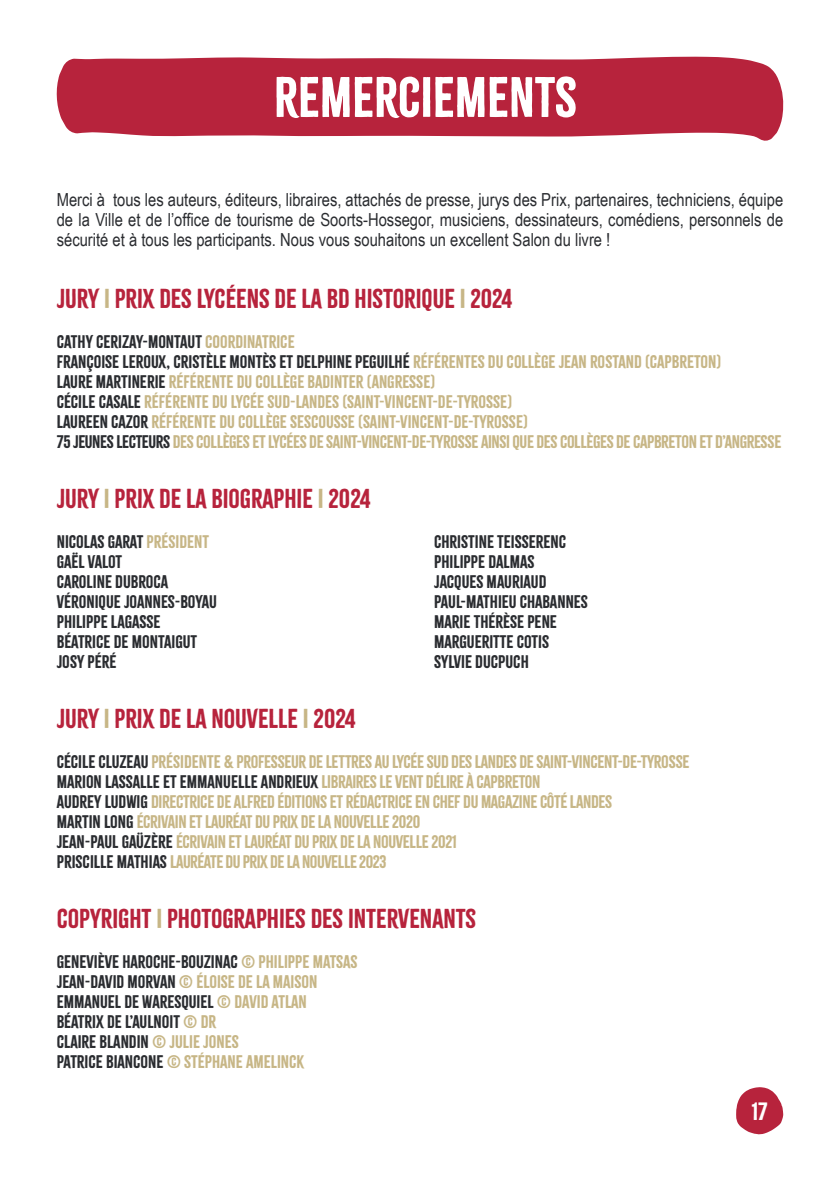
<style>
.page{position:relative;width:840px;height:1191px;background:#fff}
.page>*{position:absolute;margin:0;border:0;box-sizing:border-box;transform-origin:0 0}
.t1{font:50px "Citrus Gothic Solid";color:#fff}
.t2{font:24px "Citrus Gothic Solid";color:#b7233c}
.t3{font:22px "Citrus Gothic Solid";color:#fff}
.t4{font:18px/20px "Arial Narrow";color:#2a2c30;text-align:justify}
.t5{font:16px "Citrus Gothic Solid";color:#2a2c30}
.t6{font:16px "Citrus Gothic Solid";letter-spacing:-.02em;color:#c7b686}
.t7{font:16px "Citrus Gothic Solid";color:#c7b686}
.t8{font:16px "Citrus Gothic Solid";letter-spacing:-.02em;color:#2a2c30}
.s1{color:#c7b686}
.s2{color:#2a2c30}
</style>
<div class="page">
<svg style="left:56px;top:56px;width:727px;height:85px;fill:#b7233c"></svg>
<svg style="left:736px;top:1087px;width:46px;height:47px"></svg>
<p class="t1" style="left:274px;top:66px;width:304px">REMERCIEMENTS</p>
<p class="t4" style="left:57px;top:189px;width:727px">Merci à tous les auteurs, éditeurs, libraires, attachés de presse, jurys des Prix, partenaires, techniciens, équipe de la Ville et de l’office de tourisme de Soorts-Hossegor, musiciens, dessinateurs, comédiens, personnels de sécurité et à tous les participants. Nous vous souhaitons un excellent Salon du livre !</p>
<p class="t2" style="left:57px;top:284px;width:457px">JURY <span class="s1">I</span> PRIX DES LYCÉENS DE LA BD HISTORIQUE <span class="s1">I</span> 2024</p>
<p class="t5" style="left:57px;top:332px;width:239px">CATHY CERIZAY-MONTAUT <span class="s1">COORDINATRICE</span></p>
<p class="t5" style="left:57px;top:352px;width:665px">FRANÇOISE LEROUX, CRISTÈLE MONTÈS ET DELPHINE PEGUILHÉ <span class="s1">RÉFÉRENTES DU COLLÈGE JEAN ROSTAND (CAPBRETON)</span></p>
<p class="t7" style="left:57px;top:372px;width:380px"><span class="s2">LAURE MARTINERIE</span> RÉFÉRENTE DU COLLÈGE BADINTER (ANGRESSE)</p>
<p class="t7" style="left:57px;top:392px;width:456px"><span class="s2">CÉCILE CASALE</span> RÉFÉRENTE DU LYCÉE SUD-LANDES (SAINT-VINCENT-DE-TYROSSE)</p>
<p class="t7" style="left:57px;top:412px;width:472px"><span class="s2">LAUREEN CAZOR</span> RÉFÉRENTE DU COLLÈGE SESCOUSSE (SAINT-VINCENT-DE-TYROSSE)</p>
<p class="t6" style="left:57px;top:432px;width:725px"><span class="s2">75 JEUNES LECTEURS</span> DES COLLÈGES ET LYCÉES DE SAINT-VINCENT-DE-TYROSSE AINSI QUE DES COLLÈGES DE CAPBRETON ET D’ANGRESSE</p>
<p class="t2" style="left:57px;top:484px;width:315px">JURY <span class="s1">I</span> PRIX DE LA BIOGRAPHIE <span class="s1">I</span> 2024</p>
<p class="t5" style="left:57px;top:532px;width:154px">NICOLAS GARAT <span class="s1">PRÉSIDENT</span></p>
<p class="t5" style="left:57px;top:552px;width:67px">GAËL VALOT</p>
<p class="t5" style="left:57px;top:572px;width:113px">CAROLINE DUBROCA</p>
<p class="t5" style="left:57px;top:592px;width:162px">VÉRONIQUE JOANNES-BOYAU</p>
<p class="t5" style="left:57px;top:612px;width:105px">PHILIPPE LAGASSE</p>
<p class="t5" style="left:57px;top:632px;width:142px">BÉATRICE DE MONTAIGUT</p>
<p class="t5" style="left:57px;top:652px;width:61px">JOSY PÉRÉ</p>
<p class="t5" style="left:434px;top:532px;width:133px">CHRISTINE TEISSERENC</p>
<p class="t5" style="left:434px;top:552px;width:102px">PHILIPPE DALMAS</p>
<p class="t5" style="left:434px;top:572px;width:114px">JACQUES MAURIAUD</p>
<p class="t5" style="left:434px;top:592px;width:155px">PAUL-MATHIEU CHABANNES</p>
<p class="t5" style="left:434px;top:612px;width:124px">MARIE THÉRÈSE PENE</p>
<p class="t5" style="left:434px;top:632px;width:116px">MARGUERITTE COTIS</p>
<p class="t5" style="left:434px;top:652px;width:96px">SYLVIE DUCPUCH</p>
<p class="t2" style="left:57px;top:703px;width:300px">JURY <span class="s1">I</span> PRIX DE LA NOUVELLE <span class="s1">I</span> 2024</p>
<p class="t6" style="left:57px;top:752px;width:634px"><span class="s2">CÉCILE CLUZEAU</span> PRÉSIDENTE &amp; PROFESSEUR DE LETTRES AU LYCÉE SUD DES LANDES DE SAINT-VINCENT-DE-TYROSSE</p>
<p class="t8" style="left:57px;top:772px;width:485px">MARION LASSALLE ET EMMANUELLE ANDRIEUX <span class="s1">LIBRAIRES LE VENT DÉLIRE À CAPBRETON</span></p>
<p class="t6" style="left:57px;top:792px;width:556px"><span class="s2">AUDREY LUDWIG</span> DIRECTRICE DE ALFRED ÉDITIONS ET RÉDACTRICE EN CHEF DU MAGAZINE CÔTÉ LANDES</p>
<p class="t6" style="left:57px;top:812px;width:365px"><span class="s2">MARTIN LONG</span> ÉCRIVAIN ET LAURÉAT DU PRIX DE LA NOUVELLE 2020</p>
<p class="t6" style="left:57px;top:832px;width:401px"><span class="s2">JEAN-PAUL GAÜZÈRE</span> ÉCRIVAIN ET LAURÉAT DU PRIX DE LA NOUVELLE 2021</p>
<p class="t6" style="left:57px;top:852px;width:331px"><span class="s2">PRISCILLE MATHIAS</span> LAURÉATE DU PRIX DE LA NOUVELLE 2023</p>
<p class="t2" style="left:57px;top:903px;width:420px">COPYRIGHT <span class="s1">I</span> PHOTOGRAPHIES DES INTERVENANTS</p>
<p class="t5" style="left:57px;top:952px;width:302px">GENEVIÈVE HAROCHE-BOUZINAC <span class="s1">© PHILIPPE MATSAS</span></p>
<p class="t7" style="left:57px;top:972px;width:262px"><span class="s2">JEAN-DAVID MORVAN</span> © ÉLOISE DE LA MAISON</p>
<p class="t5" style="left:57px;top:992px;width:251px">EMMANUEL DE WARESQUIEL <span class="s1">© DAVID ATLAN</span></p>
<p class="t5" style="left:57px;top:1012px;width:161px">BÉATRIX DE L’AULNOIT <span class="s1">© DR</span></p>
<p class="t5" style="left:57px;top:1032px;width:183px">CLAIRE BLANDIN <span class="s1">© JULIE JONES</span></p>
<p class="t7" style="left:57px;top:1052px;width:249px"><span class="s2">PATRICE BIANCONE</span> © STÉPHANE AMELINCK</p>
<p class="t3" style="left:751px;top:1097px;width:17px">17</p>
</div>
